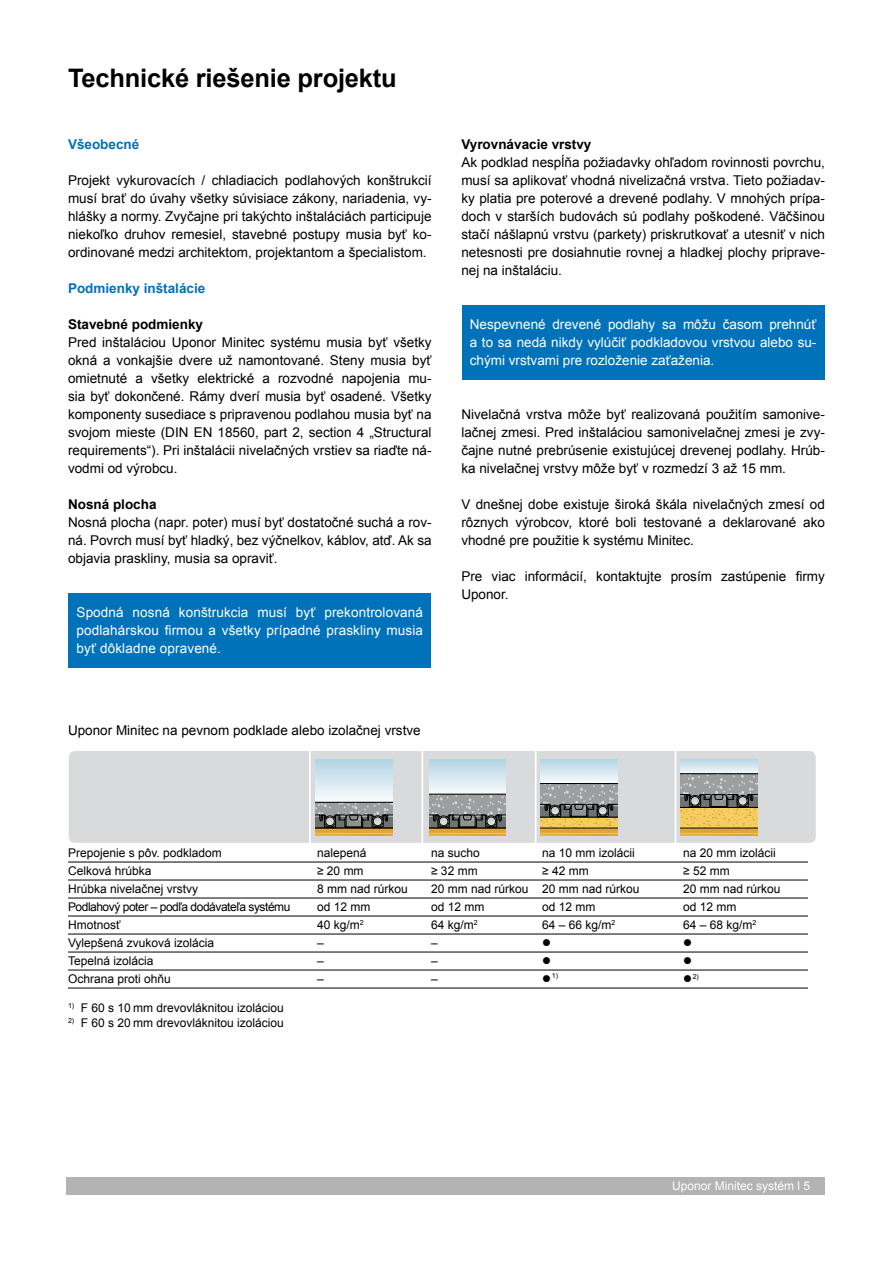
<style>
.page{position:relative;width:893px;height:1263px;background:#fff}
.page>*{position:absolute;margin:0;border:0;box-sizing:border-box;transform-origin:0 0}
.t1{font:700 25.5px "Arial";letter-spacing:-.01em;color:#000}
.t2{font:13.5px/18px "Arial";color:#000;text-align:justify}
.t3{font:13.5px/18px "Arial";letter-spacing:.005em;color:#fff;text-align:justify}
.t4{font:700 13.5px "Arial";color:#000}
.t5{font:700 13.5px "Arial";color:#0072ba}
.t6{font:12px "Arial";color:#000}
.t7{font:12px "Arial";letter-spacing:-.04em;color:#000}
.t8{font:12px "Arial";color:#fff}
.t9{font:12px "Wingdings";color:#000}
.t10{font:7.05px "Arial";color:#000}
</style>
<div class="page">
<div style="left:66px;top:1177px;width:759px;height:18px;background:#b1b3b4"></div>
<div style="left:463px;top:305px;width:362px;height:74px;background:#0072ba"></div>
<div style="left:68px;top:593px;width:362px;height:74px;background:#0072ba"></div>
<div style="left:69px;top:751px;width:747px;height:92px;background:#d9dadb;border-radius:6px"></div>
<hr style="left:421px;top:749px;width:2px;height:95px;background:#fff">
<hr style="left:309px;top:749px;width:2px;height:95px;background:#fff">
<hr style="left:535px;top:749px;width:2px;height:95px;background:#fff">
<hr style="left:675px;top:749px;width:1px;height:95px;background:#fff">
<svg style="left:316px;top:759px;width:76px;height:43px;background:#d3e5ee"></svg>
<svg style="left:316px;top:802px;width:76px;height:34px;background:#8a7f68"></svg>
<div style="left:373px;top:817px;width:9px;height:9px;border:1px solid #000;border-radius:50%"></div>
<svg style="left:429px;top:759px;width:77px;height:35px;background:#d2e4ed"></svg>
<svg style="left:429px;top:794px;width:77px;height:42px;background:#8f8674"></svg>
<div style="left:487px;top:817px;width:9px;height:9px;border:1px solid #000;border-radius:50%"></div>
<svg style="left:541px;top:759px;width:76px;height:21px;background:#d0e4ee"></svg>
<div style="left:541px;top:780px;width:76px;height:5px;background:#f7fafc"></div>
<svg style="left:541px;top:783px;width:76px;height:53px;background:#9e906d"></svg>
<svg style="left:681px;top:759px;width:76px;height:14px"></svg>
<svg style="left:681px;top:773px;width:76px;height:63px;background:#ab996b"></svg>
<hr style="left:68px;top:862px;width:740px;height:1px;background:#000">
<hr style="left:68px;top:880px;width:740px;height:1px;background:#000">
<hr style="left:68px;top:898px;width:740px;height:1px;background:#000">
<hr style="left:68px;top:916px;width:740px;height:1px;background:#000">
<hr style="left:68px;top:934px;width:740px;height:1px;background:#000">
<hr style="left:68px;top:952px;width:740px;height:1px;background:#000">
<hr style="left:68px;top:970px;width:740px;height:1px;background:#000">
<hr style="left:68px;top:988px;width:740px;height:1px;background:#000">
<h1 class="t1" style="left:68px;top:60px;width:330px">Technické riešenie projektu</h1>
<p class="t5" style="left:68px;top:135px;width:73px">Všeobecné</p>
<p class="t2" style="left:68px;top:171px;width:365px">Projekt vykurovacích / chladiacich podlahových konštrukcií musí brať do úvahy všetky súvisiace zákony, nariadenia, vy&shy;hlášky a normy. Zvyčajne pri takýchto inštaláciách participuje niekoľko druhov remesiel, stavebné postupy musia byť ko&shy;ordinované medzi architektom, projektantom a špecialistom.</p>
<p class="t5" style="left:68px;top:279px;width:139px">Podmienky inštalácie</p>
<p class="t4" style="left:68px;top:315px;width:137px">Stavebné podmienky</p>
<p class="t2" style="left:68px;top:333px;width:365px">Pred inštaláciou Uponor Minitec systému musia byť všetky okná a vonkajšie dvere už namontované. Steny musia byť omietnuté a všetky elektrické a rozvodné napojenia mu&shy;sia byť dokončené. Rámy dverí musia byť osadené. Všetky komponenty susediace s pripravenou podlahou musia byť na svojom mieste (DIN EN 18560, part 2, section 4 „Structural requirements“). Pri inštalácii nivelačných vrstiev sa riaďte ná&shy;vodmi od výrobcu.</p>
<p class="t4" style="left:68px;top:495px;width:90px">Nosná plocha</p>
<p class="t2" style="left:68px;top:513px;width:365px">Nosná plocha (napr. poter) musí byť dostatočné suchá a rov&shy;ná. Povrch musí byť hladký, bez výčnelkov, káblov, atď. Ak sa objavia praskliny, musia sa opraviť.</p>
<p class="t3" style="left:77px;top:603px;width:348px">Spodná nosná konštrukcia musí byť prekontrolovaná podlahárskou firmou a všetky prípadné praskliny musia byť dôkladne opravené.</p>
<p class="t2" style="left:68px;top:721px;width:354px">Uponor Minitec na pevnom podklade alebo izolačnej vrstve</p>
<p class="t4" style="left:461px;top:135px;width:132px">Vyrovnávacie vrstvy</p>
<p class="t2" style="left:461px;top:153px;width:365px">Ak podklad nespĺňa požiadavky ohľadom rovinnosti povrchu, musí sa aplikovať vhodná nivelizačná vrstva. Tieto požiadav&shy;ky platia pre poterové a drevené podlahy. V mnohých prípa&shy;doch v starších budovách sú podlahy poškodené. Väčšinou stačí nášlapnú vrstvu (parkety) priskrutkovať a utesniť v nich netesnosti pre dosiahnutie rovnej a hladkej plochy priprave&shy;nej na inštaláciu.</p>
<p class="t3" style="left:470px;top:315px;width:348px">Nespevnené drevené podlahy sa môžu časom prehnúť a to sa nedá nikdy vylúčiť podkladovou vrstvou alebo su&shy;chými vrstvami pre rozloženie zaťaženia.</p>
<p class="t2" style="left:461px;top:405px;width:365px">Nivelačná vrstva môže byť realizovaná použitím samonive&shy;lačnej zmesi. Pred inštaláciou samonivelačnej zmesi je zvy&shy;čajne nutné prebrúsenie existujúcej drevenej podlahy. Hrúb&shy;ka nivelačnej vrstvy môže byť v rozmedzí 3 až 15 mm.</p>
<p class="t2" style="left:461px;top:495px;width:365px">V dnešnej dobe existuje široká škála nivelačných zmesí od rôznych výrobcov, ktoré boli testované a deklarované ako vhodné pre použitie k systému Minitec.</p>
<p class="t2" style="left:461px;top:567px;width:365px">Pre viac informácií, kontaktujte prosím zastúpenie firmy<br>Uponor.</p>
<p class="t6" style="left:68px;top:845px;width:155px">Prepojenie s pôv. podkladom</p>
<p class="t6" style="left:317px;top:845px;width:51px">nalepená</p>
<p class="t6" style="left:431px;top:845px;width:50px">na sucho</p>
<p class="t6" style="left:542px;top:845px;width:94px">na 10 mm izolácii</p>
<p class="t6" style="left:683px;top:845px;width:94px">na 20 mm izolácii</p>
<p class="t6" style="left:68px;top:863px;width:85px">Celková hrúbka</p>
<p class="t6" style="left:317px;top:863px;width:48px">≥ 20 mm</p>
<p class="t6" style="left:431px;top:863px;width:48px">≥ 32 mm</p>
<p class="t6" style="left:542px;top:863px;width:48px">≥ 42 mm</p>
<p class="t6" style="left:683px;top:863px;width:48px">≥ 52 mm</p>
<p class="t6" style="left:68px;top:881px;width:132px">Hrúbka nivelačnej vrstvy</p>
<p class="t6" style="left:317px;top:881px;width:92px">8 mm nad rúrkou</p>
<p class="t6" style="left:431px;top:881px;width:210px">20 mm nad rúrkou 20 mm nad rúrkou</p>
<p class="t6" style="left:683px;top:881px;width:99px">20 mm nad rúrkou</p>
<p class="t7" style="left:68px;top:899px;width:224px">Podlahový poter – podľa dodávateľa systému</p>
<p class="t6" style="left:317px;top:899px;width:55px">od 12 mm</p>
<p class="t6" style="left:431px;top:899px;width:55px">od 12 mm</p>
<p class="t6" style="left:542px;top:899px;width:55px">od 12 mm</p>
<p class="t6" style="left:683px;top:899px;width:55px">od 12 mm</p>
<p class="t6" style="left:68px;top:917px;width:54px">Hmotnosť</p>
<p class="t6" style="left:317px;top:917px;width:48px">40 kg/m<sup>2</sup></p>
<p class="t6" style="left:431px;top:917px;width:48px">64 kg/m<sup>2</sup></p>
<p class="t6" style="left:542px;top:917px;width:75px">64 – 66 kg/m<sup>2</sup></p>
<p class="t6" style="left:683px;top:917px;width:75px">64 – 68 kg/m<sup>2</sup></p>
<p class="t6" style="left:68px;top:935px;width:148px">Vylepšená zvuková izolácia</p>
<p class="t6" style="left:317px;top:935px;width:8px">–</p>
<p class="t6" style="left:431px;top:935px;width:8px">–</p>
<p class="t9" style="left:542px;top:936px;width:10px">●</p>
<p class="t9" style="left:683px;top:936px;width:10px">●</p>
<p class="t6" style="left:68px;top:953px;width:87px">Tepelná izolácia</p>
<p class="t6" style="left:317px;top:953px;width:8px">–</p>
<p class="t6" style="left:431px;top:953px;width:8px">–</p>
<p class="t9" style="left:542px;top:954px;width:10px">●</p>
<p class="t9" style="left:683px;top:954px;width:10px">●</p>
<p class="t6" style="left:68px;top:971px;width:104px">Ochrana proti ohňu</p>
<p class="t6" style="left:317px;top:971px;width:8px">–</p>
<p class="t6" style="left:431px;top:971px;width:8px">–</p>
<p class="t9" style="left:542px;top:972px;width:10px">●</p>
<p class="t9" style="left:683px;top:972px;width:10px">●</p>
<p class="t6" style="left:68px;top:1000px;width:217px"><sup>1)</sup> F 60 s 10 mm drevovláknitou izoláciou</p>
<p class="t6" style="left:68px;top:1015px;width:217px"><sup>2)</sup> F 60 s 20 mm drevovláknitou izoláciou</p>
<p class="t10" style="left:552px;top:970px;width:8px">1)</p>
<p class="t10" style="left:693px;top:972px;width:8px">2)</p>
<p class="t8" style="left:672px;top:1178px;width:140px">Uponor Minitec systém l 5</p>
</div>
